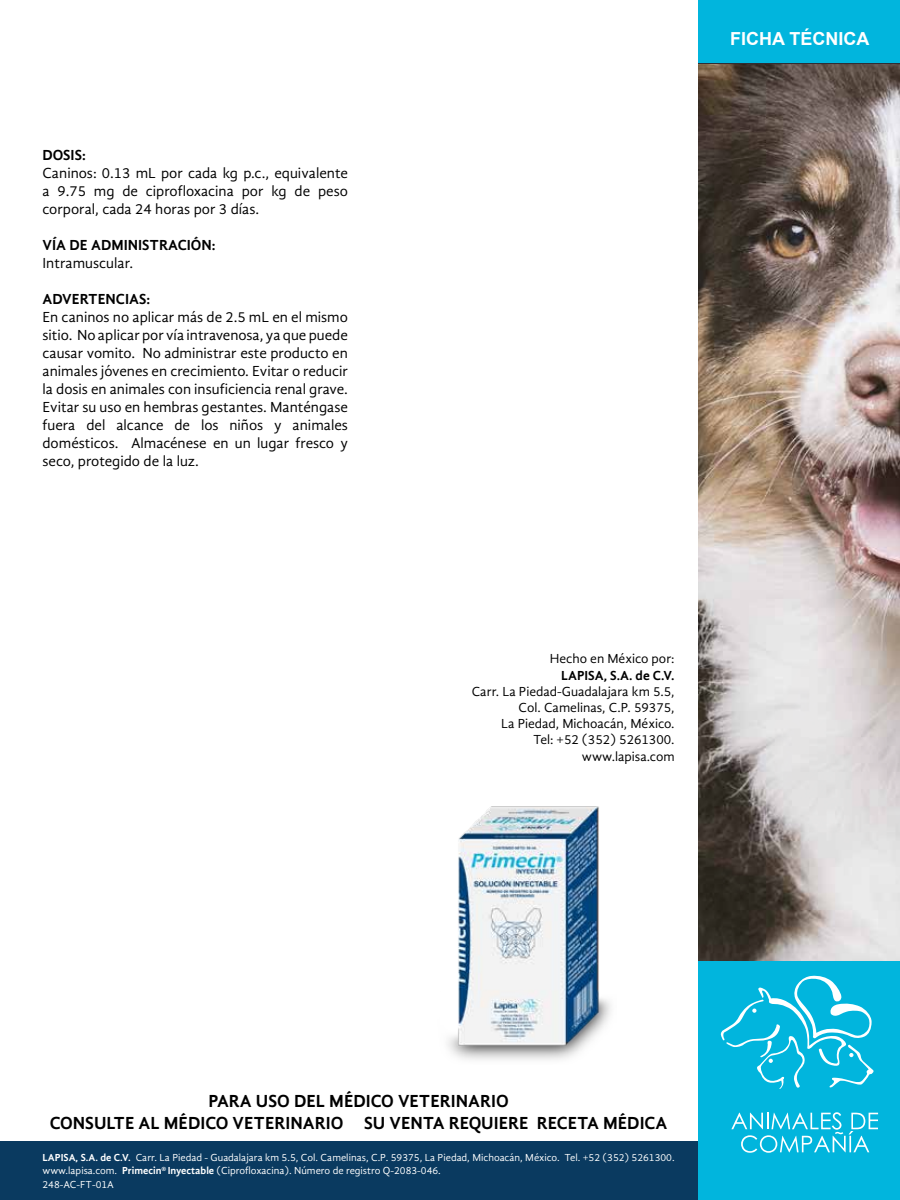
<style>
.page{position:relative;width:900px;height:1200px;background:#fff}
.page>*{position:absolute;margin:0;border:0;box-sizing:border-box;transform-origin:0 0}
.t1{font:700 18px/21.6px "Gandhi Sans";color:#000;text-align:center}
.t2{font:700 18px "Arial";color:#fff}
.t3{font:15px/18px "Gandhi Sans";color:#000;text-align:justify}
.t4{font:700 15px "Gandhi Sans";color:#000}
.t5{font:13.5px/16.2px "Gandhi Sans";color:#000;text-align:right}
.t6{font:700 13.5px "Gandhi Sans";color:#000}
.t7{font:10.5px/13.5px "Gandhi Sans";color:#fff}
.s1{font-weight:700}
</style>
<div class="page">
<div style="left:0;top:1142px;width:699px;height:58px;background:#0a3a60"></div>
<div style="left:699px;top:0;width:201px;height:1200px;background:#01b5dd"></div>
<svg style="left:720px;top:975px;width:154px;height:114px"></svg>
<svg style="left:731px;top:1112px;width:147px;height:41px"></svg>
<img style="left:699px;top:65px;width:201px;height:896px">
<img style="left:447px;top:806px;width:164px;height:254px">
<p class="t4" style="left:43px;top:147px;width:45px">DOSIS:</p>
<p class="t3" style="left:43px;top:164px;width:307px">Caninos: 0.13 mL por cada kg p.c., equivalente a 9.75 mg de ciprofloxacina por kg de peso corporal, cada 24 horas por 3 días.</p>
<p class="t4" style="left:43px;top:237px;width:175px">VÍA DE ADMINISTRACIÓN:</p>
<p class="t3" style="left:43px;top:254px;width:92px">Intramuscular.</p>
<p class="t4" style="left:43px;top:291px;width:109px">ADVERTENCIAS:</p>
<p class="t3" style="left:43px;top:308px;width:307px">En caninos no aplicar más de 2.5 mL en el mismo sitio. No aplicar por vía intravenosa, ya que puede causar vomito. No administrar este producto en animales jóvenes en crecimiento. Evitar o reducir la dosis en animales con insuficiencia renal grave.<br>Evitar su uso en hembras gestantes. Manténgase fuera del alcance de los niños y animales domésticos. Almacénese en un lugar fresco y seco, protegido de la luz.</p>
<p class="t2" style="left:730px;top:27px;width:141px">FICHA TÉCNICA</p>
<p class="t5" style="left:550px;top:651px;width:126px">Hecho en México por:</p>
<p class="t6" style="left:561px;top:667px;width:115px">LAPISA, S.A. de C.V.</p>
<p class="t5" style="left:472px;top:683px;width:204px">Carr. La Piedad-Guadalajara km 5.5,<br>Col. Camelinas, C.P. 59375,<br>La Piedad, Michoacán, México.<br>Tel: +52 (352) 5261300. www.lapisa.com</p>
<p class="t1" style="left:50px;top:1090px;width:619px">PARA USO DEL MÉDICO VETERINARIO<br>CONSULTE AL MÉDICO VETERINARIO SU VENTA REQUIERE RECETA MÉDICA</p>
<p class="t7" style="left:43px;top:1151px;width:634px"><span class="s1">LAPISA, S.A. de C.V.</span> Carr. La Piedad - Guadalajara km 5.5, Col. Camelinas, C.P. 59375, La Piedad, Michoacán, México. Tel. +52 (352) 5261300. www.lapisa.com. <span class="s1">Primecin</span><sup>®</sup> <span class="s1">Inyectable</span> (Ciprofloxacina). Número de registro Q-2083-046.<br>248-AC-FT-01A</p>
</div>
